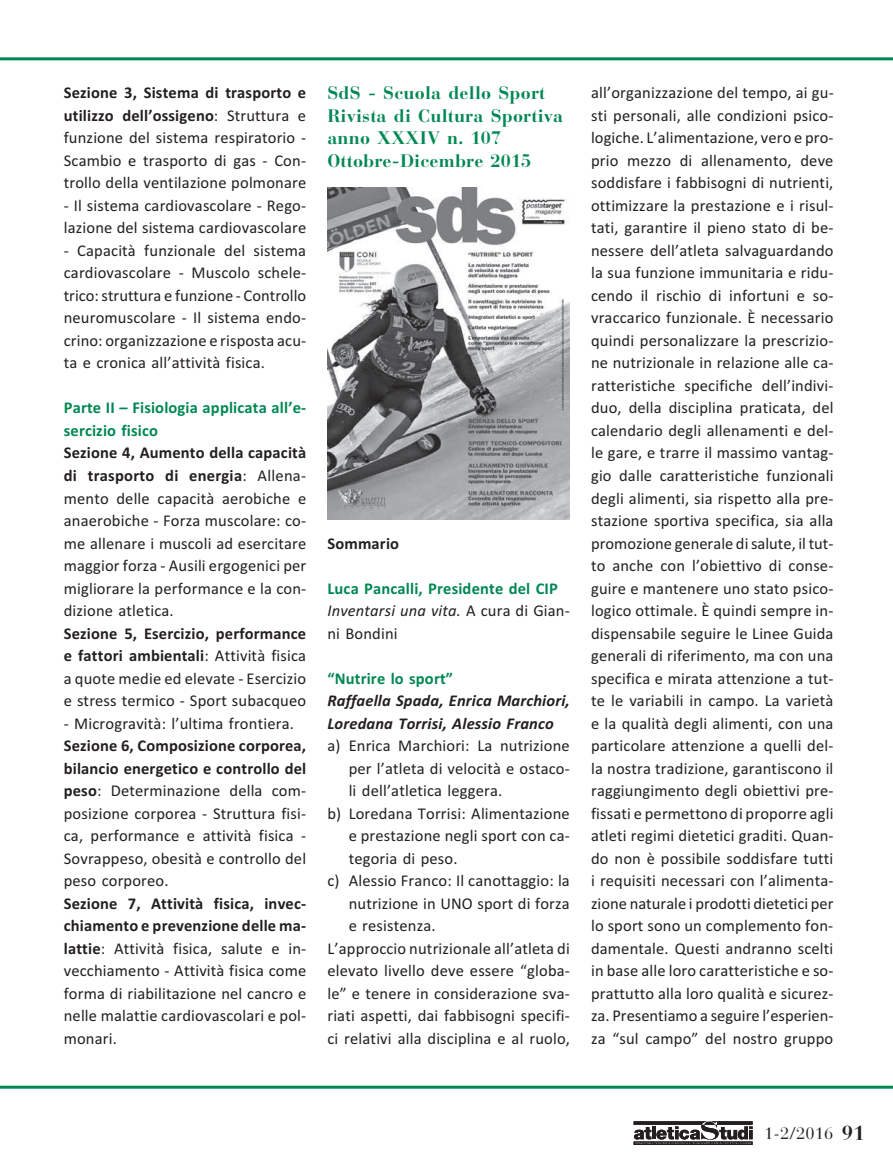
<style>
.page{position:relative;width:893px;height:1170px;background:#fff}
.page>*{position:absolute;margin:0;border:0;box-sizing:border-box;transform-origin:0 0}
.t1{font:700 18px/22.5px "Bauer Bodoni";letter-spacing:.01em;color:#008752}
.t2{font:16.5px/22.5px "Calibri";letter-spacing:.01em;color:#231f20;text-align:justify}
.t3{font:700 16.5px/22.5px "Calibri";letter-spacing:.01em;color:#008752}
.t4{font:italic 700 16.5px/22.5px "Calibri";letter-spacing:.01em;color:#231f20}
.t5{font:16.5px "Bauer Bodoni";color:#231f20}
.t6{font:700 16.5px "Calibri";letter-spacing:.01em;color:#231f20}
.s1{font-weight:700}
.s2{font-weight:400;font-style:italic;color:#231f20}
.s3{font-weight:400;color:#231f20}
.s4{font-weight:700;font-size:20.25px}
</style>
<div class="page">
<hr style="left:0;top:1085px;width:892px;height:3px;background:#008752">
<hr style="left:0;top:57px;width:892px;height:3px;background:#008752">
<svg style="left:634px;top:1121px;width:119px;height:23px"></svg>
<img style="left:327px;top:187px;width:243px;height:332px">
<p class="t2" style="left:64px;top:83px;width:244px"><span class="s1">Sezione 3, Sistema di trasporto e utilizzo dell’ossigeno</span>: Struttura e funzione del sistema respiratorio - Scambio e trasporto di gas - Con&shy;trollo della ventilazione polmonare</p>
<p class="t2" style="left:64px;top:195px;width:244px">- Il sistema cardiovascolare - Rego&shy;lazione del sistema cardiovascolare</p>
<p class="t2" style="left:64px;top:240px;width:244px">- Capacità funzionale del sistema cardiovascolare - Muscolo schele&shy;trico: struttura e funzione - Controllo neuromuscolare - Il sistema endo&shy;crino: organizzazione e risposta acu&shy;ta e cronica all’attività fisica.</p>
<p class="t3" style="left:64px;top:398px;width:244px">Parte II – Fisiologia applicata all’e&shy;sercizio fisico</p>
<p class="t2" style="left:64px;top:443px;width:244px"><span class="s1">Sezione 4, Aumento della capacità di trasporto di energia</span>: Allena&shy;mento delle capacità aerobiche e anaerobiche - Forza muscolare: co&shy;me allenare i muscoli ad esercitare maggior forza - Ausili ergogenici per migliorare la performance e la con&shy;dizione atletica.</p>
<p class="t2" style="left:64px;top:623px;width:244px"><span class="s1">Sezione 5, Esercizio, performance e fattori ambientali</span>: Attività fisica a quote medie ed elevate - Esercizio e stress termico - Sport subacqueo</p>
<p class="t2" style="left:64px;top:713px;width:232px">- Microgravità: l’ultima frontiera.</p>
<p class="t2" style="left:64px;top:735px;width:244px"><span class="s1">Sezione 6, Composizione corporea, bilancio energetico e controllo del peso</span>: Determinazione della com&shy;posizione corporea - Struttura fisi&shy;ca, performance e attività fisica - Sovrappeso, obesità e controllo del peso corporeo.</p>
<p class="t2" style="left:64px;top:893px;width:244px"><span class="s1">Sezione 7, Attività fisica, invec&shy;chiamento e prevenzione delle ma&shy;lattie</span>: Attività fisica, salute e in&shy;vecchiamento - Attività fisica come forma di riabilitazione nel cancro e nelle malattie cardiovascolari e pol&shy;monari.</p>
<p class="t1" style="left:327px;top:84px;width:237px">SdS - Scuola dello Sport<br>Rivista di Cultura Sportiva anno XXXIV n. 107<br>Ottobre-Dicembre 2015</p>
<p class="t6" style="left:327px;top:537px;width:73px">Sommario</p>
<p class="t3" style="left:327px;top:578px;width:244px">Luca Pancalli, Presidente del CIP<br><span class="s2">Inventarsi una vita.</span> <span class="s3">A cura di Gian&shy;ni Bondini</span></p>
<p class="t3" style="left:327px;top:668px;width:127px">“Nutrire lo sport”</p>
<p class="t4" style="left:327px;top:690px;width:244px">Raffaella Spada, Enrica Marchiori,<br>Loredana Torrisi, Alessio Franco</p>
<p class="t2" style="left:327px;top:735px;width:244px">a) Enrica Marchiori: La nutrizione</p>
<p class="t2" style="left:349px;top:758px;width:223px">per l’atleta di velocità e ostaco-</p>
<p class="t2" style="left:349px;top:780px;width:155px">li dell’atletica leggera.</p>
<p class="t2" style="left:327px;top:803px;width:244px">b) Loredana Torrisi: Alimentazione</p>
<p class="t2" style="left:349px;top:825px;width:223px">e prestazione negli sport con ca-</p>
<p class="t2" style="left:349px;top:848px;width:110px">tegoria di peso.</p>
<p class="t2" style="left:327px;top:870px;width:244px">c) Alessio Franco: Il canottaggio: la</p>
<p class="t2" style="left:349px;top:893px;width:223px">nutrizione in UNO sport di forza</p>
<p class="t2" style="left:349px;top:915px;width:88px">e resistenza.</p>
<p class="t2" style="left:327px;top:938px;width:244px">L’approccio nutrizionale all’atleta di</p>
<p class="t2" style="left:327px;top:960px;width:244px">elevato livello deve essere “globa-</p>
<p class="t2" style="left:327px;top:983px;width:244px">le” e tenere in considerazione sva-</p>
<p class="t2" style="left:327px;top:1005px;width:244px">riati aspetti, dai fabbisogni specifi-</p>
<p class="t2" style="left:327px;top:1028px;width:244px">ci relativi alla disciplina e al ruolo,</p>
<p class="t2" style="left:591px;top:83px;width:244px">all’organizzazione del tempo, ai gu&shy;sti personali, alle condizioni psico&shy;logiche. L’alimentazione, vero e pro&shy;prio mezzo di allenamento, deve soddisfare i fabbisogni di nutrienti, ottimizzare la prestazione e i risul&shy;tati, garantire il pieno stato di be&shy;nessere dell’atleta salvaguardando la sua funzione immunitaria e ridu&shy;cendo il rischio di infortuni e so&shy;vraccarico funzionale. È necessario quindi personalizzare la prescrizio&shy;ne nutrizionale in relazione alle ca&shy;ratteristiche specifiche dell’indivi&shy;duo, della disciplina praticata, del calendario degli allenamenti e del&shy;le gare, e trarre il massimo vantag&shy;gio dalle caratteristiche funzionali degli alimenti, sia rispetto alla pre&shy;stazione sportiva specifica, sia alla promozione generale di salute, il tut&shy;to anche con l’obiettivo di conse&shy;guire e mantenere uno stato psico&shy;logico ottimale. È quindi sempre in&shy;dispensabile seguire le Linee Guida generali di riferimento, ma con una specifica e mirata attenzione a tut&shy;te le variabili in campo. La varietà e la qualità degli alimenti, con una particolare attenzione a quelli del&shy;la nostra tradizione, garantiscono il raggiungimento degli obiettivi pre&shy;fissati e permettono di proporre agli atleti regimi dietetici graditi. Quan&shy;do non è possibile soddisfare tutti i requisiti necessari con l’ali men ta - zione naturale i prodotti dietetici per lo sport sono un complemento fon&shy;damentale. Questi andranno scelti in base alle loro caratteristiche e so&shy;prattutto alla loro qualità e sicurez - za. Presentiamo a seguire l’e spe rien - za “sul campo” del nostro gruppo</p>
<p class="t5" style="left:764px;top:1126px;width:102px">1-2/2016 <span class="s4">91</span></p>
</div>
